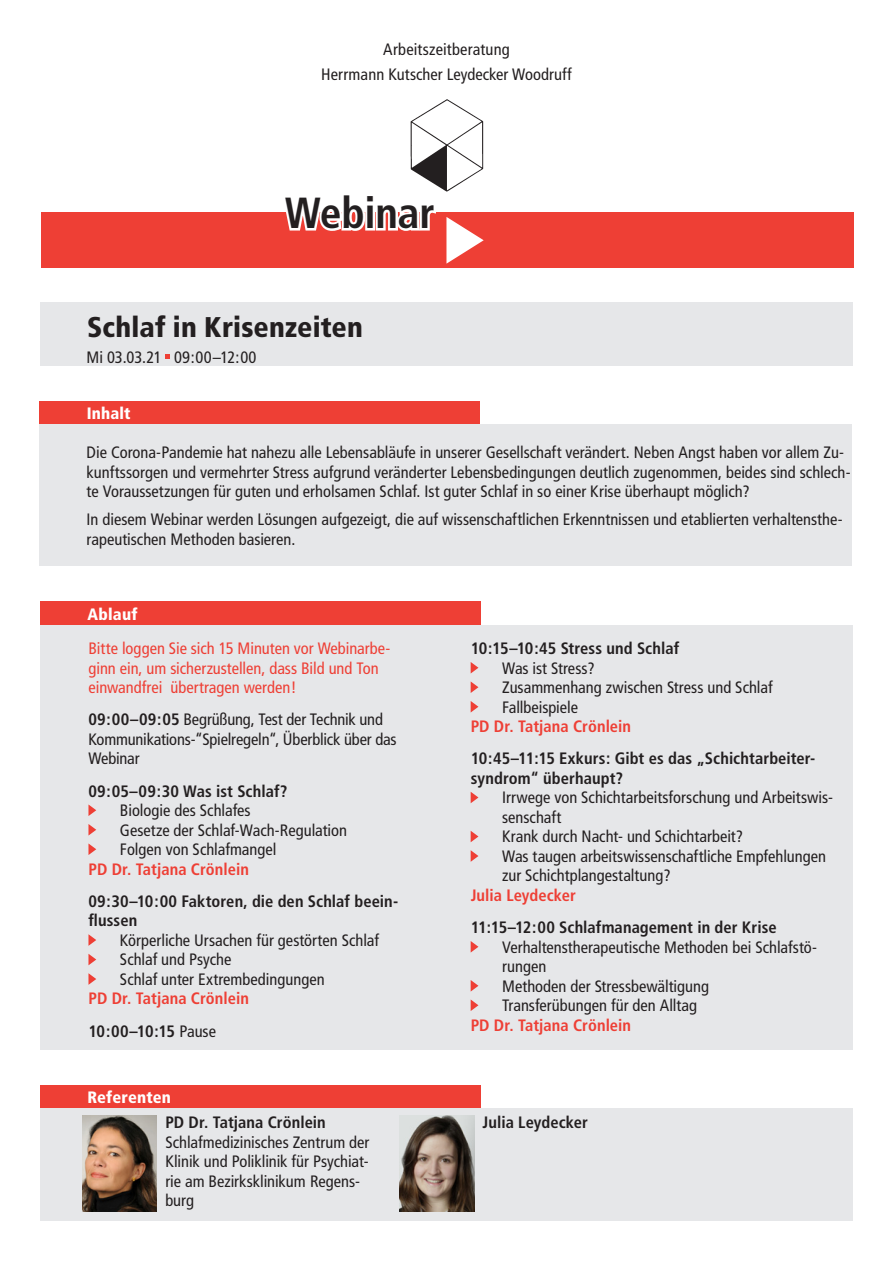
<style>
.page{position:relative;width:893px;height:1263px;background:#fff}
.page>*{position:absolute;margin:0;border:0;box-sizing:border-box;transform-origin:0 0}
.t1{font:700 condensed 43.5px "Frutiger";letter-spacing:-.005em;color:#231f20}
.t2{font:900 condensed 28.5px "Frutiger";letter-spacing:.005em;color:#231f20}
.t3{font:condensed 16.5px/19.5px "Frutiger";color:#231f20}
.t4{font:700 condensed 16.5px/19.5px "Frutiger";letter-spacing:.005em;color:#231f20}
.t5{font:700 condensed 16.5px/32.2px "Frutiger";color:#ee3f35}
.t6{font:condensed 16.5px/19.5px "Frutiger";color:#ee3f35}
.t7{font:900 condensed 16.5px "Frutiger";letter-spacing:.01em;color:#fff}
.s1{font-weight:700}
.s2{color:#231f20}
.s3{font-weight:400;color:#231f20}
</style>
<div class="page">
<div style="left:41px;top:212px;width:812px;height:55px;background:#ee3f35"></div>
<svg style="left:446px;top:217px;width:38px;height:47px"></svg>
<div style="left:41px;top:601px;width:440px;height:25px;background:#ee3f35"></div>
<div style="left:41px;top:626px;width:812px;height:424px;background:#e6e7e9"></div>
<svg style="left:88px;top:804px;width:8px;height:12px"></svg>
<svg style="left:88px;top:824px;width:8px;height:11px"></svg>
<svg style="left:88px;top:843px;width:8px;height:12px"></svg>
<svg style="left:88px;top:934px;width:8px;height:12px"></svg>
<svg style="left:88px;top:954px;width:8px;height:11px"></svg>
<svg style="left:88px;top:973px;width:8px;height:12px"></svg>
<svg style="left:471px;top:662px;width:7px;height:11px"></svg>
<svg style="left:471px;top:681px;width:7px;height:12px"></svg>
<svg style="left:471px;top:701px;width:7px;height:11px"></svg>
<svg style="left:471px;top:792px;width:7px;height:11px"></svg>
<svg style="left:471px;top:831px;width:7px;height:11px"></svg>
<svg style="left:471px;top:850px;width:7px;height:12px"></svg>
<svg style="left:471px;top:941px;width:7px;height:11px"></svg>
<svg style="left:471px;top:980px;width:7px;height:11px"></svg>
<svg style="left:471px;top:1000px;width:7px;height:11px"></svg>
<div style="left:40px;top:401px;width:440px;height:24px;background:#ee3f35"></div>
<div style="left:40px;top:425px;width:812px;height:141px;background:#e6e7e9"></div>
<div style="left:40px;top:302px;width:813px;height:64px;background:#e6e7e9"></div>
<svg style="left:166px;top:354px;width:4px;height:5px"></svg>
<svg style="left:286px;top:212px;width:150px;height:19px;background:#fbd7d5"></svg>
<img style="left:410px;top:99px;width:74px;height:92px">
<div style="left:41px;top:1085px;width:440px;height:23px;background:#ee3f35"></div>
<div style="left:41px;top:1108px;width:812px;height:113px;background:#e6e7e9"></div>
<img style="left:82px;top:1116px;width:75px;height:96px">
<img style="left:400px;top:1116px;width:74px;height:96px">
<p class="t3" style="left:321px;top:37px;width:252px;line-height:25.5px;text-align:center">Arbeitszeitberatung<br>Herrmann Kutscher Leydecker Woodruff</p>
<h1 class="t1" style="left:285px;top:187px;width:152px">Webinar</h1>
<h2 class="t2" style="left:87px;top:310px;width:277px">Schlaf in Krisenzeiten</h2>
<p class="t3" style="left:87px;top:347px;width:171px">Mi 03.03.21 09:00–12:00</p>
<p class="t7" style="left:87px;top:404px;width:46px">Inhalt</p>
<p class="t3" style="left:87px;top:443px;width:765px">Die Corona-Pandemie hat nahezu alle Lebensabläufe in unserer Gesellschaft verändert. Neben Angst haben vor allem Zu&shy;kunftssorgen und vermehrter Stress aufgrund veränderter Lebensbedingungen deutlich zugenommen, beides sind schlech&shy;te Voraussetzungen für guten und erholsamen Schlaf. Ist guter Schlaf in so einer Krise überhaupt möglich?</p>
<p class="t3" style="left:87px;top:510px;width:758px">In diesem Webinar werden Lösungen aufgezeigt, die auf wissenschaftlichen Erkenntnissen und etablierten verhaltensthe&shy;rapeutischen Methoden basieren.</p>
<p class="t7" style="left:88px;top:604px;width:51px">Ablauf</p>
<p class="t6" style="left:88px;top:639px;width:303px">Bitte loggen Sie sich 15 Minuten vor Webinarbe&shy;ginn ein, um sicherzustellen, dass Bild und Ton einwandfrei übertragen werden!</p>
<p class="t3" style="left:88px;top:710px;width:310px"><span class="s1">09:00–09:05</span> Begrüßung, Test der Technik und<br>Kommunikations-“Spielregeln“, Überblick über das<br>Webinar</p>
<p class="t4" style="left:88px;top:781px;width:200px">09:05–09:30 Was ist Schlaf?</p>
<p class="t3" style="left:120px;top:801px;width:229px">Biologie des Schlafes<br>Gesetze der Schlaf-Wach-Regulation<br>Folgen von Schlafmangel</p>
<p class="t5" style="left:88px;top:853px;width:162px">PD Dr. Tatjana Crönlein</p>
<p class="t4" style="left:88px;top:891px;width:311px">09:30–10:00 Faktoren, die den Schlaf beein&shy;flussen</p>
<p class="t3" style="left:120px;top:930px;width:261px">Körperliche Ursachen für gestörten Schlaf<br>Schlaf und Psyche<br>Schlaf unter Extrembedingungen</p>
<p class="t5" style="left:88px;top:982px;width:162px">PD Dr. Tatjana Crönlein<br><span class="s2">10:00–10:15</span> <span class="s3">Pause</span></p>
<p class="t7" style="left:88px;top:1087px;width:85px">Referenten</p>
<p class="t4" style="left:165px;top:1113px;width:162px">PD Dr. Tatjana Crönlein</p>
<p class="t3" style="left:165px;top:1132px;width:206px">Schlafmedizinisches Zentrum der<br>Klinik und Poliklinik für Psychiat&shy;rie am Bezirksklinikum Regens&shy;burg</p>
<p class="t4" style="left:471px;top:639px;width:210px">10:15–10:45 Stress und Schlaf</p>
<p class="t3" style="left:502px;top:658px;width:272px">Was ist Stress?<br>Zusammenhang zwischen Stress und Schlaf<br>Fallbeispiele</p>
<p class="t5" style="left:471px;top:710px;width:162px">PD Dr. Tatjana Crönlein</p>
<p class="t4" style="left:471px;top:749px;width:346px">10:45–11:15 Exkurs: Gibt es das „Schichtarbeiter&shy;syndrom“ überhaupt?</p>
<p class="t3" style="left:502px;top:788px;width:332px">Irrwege von Schichtarbeitsforschung und Arbeitswis&shy;senschaft<br>Krank durch Nacht- und Schichtarbeit?<br>Was taugen arbeitswissenschaftliche Empfehlungen zur Schichtplangestaltung?</p>
<p class="t5" style="left:471px;top:879px;width:107px">Julia Leydecker</p>
<p class="t4" style="left:471px;top:918px;width:308px">11:15–12:00 Schlafmanagement in der Krise</p>
<p class="t3" style="left:502px;top:937px;width:316px">Verhaltenstherapeutische Methoden bei Schlafstö&shy;rungen<br>Methoden der Stressbewältigung<br>Transferübungen für den Alltag</p>
<p class="t5" style="left:471px;top:1009px;width:162px">PD Dr. Tatjana Crönlein</p>
<p class="t4" style="left:483px;top:1113px;width:107px">Julia Leydecker</p>
</div>
